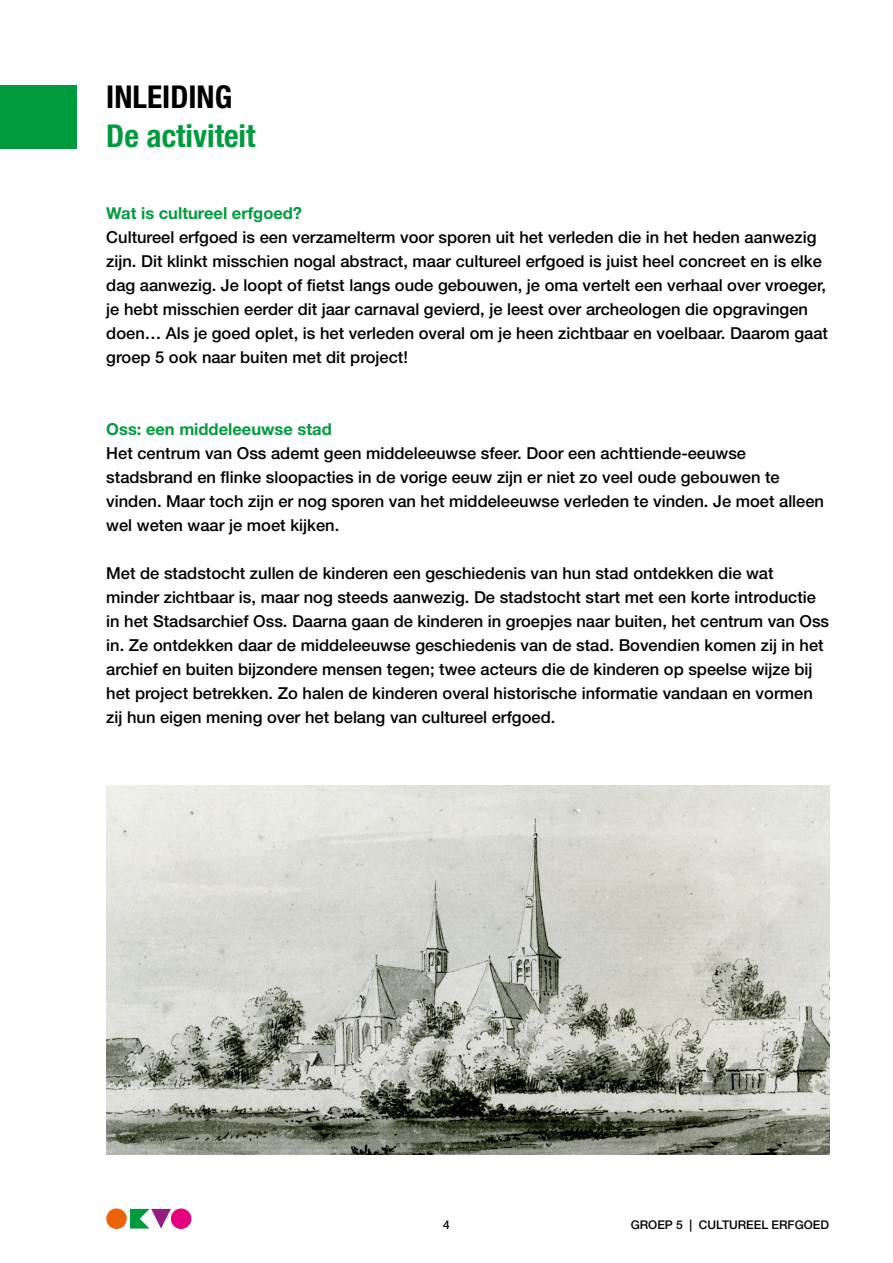
<style>
.page{position:relative;width:893px;height:1263px;background:#fff}
.page>*{position:absolute;margin:0;border:0;box-sizing:border-box;transform-origin:0 0}
.t1{font:700 condensed 31.5px "Helvetica Neue LT Std";color:#009b3e}
.t2{font:700 condensed 31.5px "Helvetica Neue LT Std";color:#000}
.t3{font:500 16.5px/24px "Helvetica Neue LT Std";color:#000}
.t4{font:700 16.5px "Helvetica Neue LT Std";color:#009b3e}
.t5{font:500 12px "Helvetica Neue LT Std";color:#000}
</style>
<div class="page">
<svg style="left:130px;top:1209px;width:41px;height:19px"></svg>
<div style="left:171px;top:1208px;width:20px;height:21px;background:#e6007d;border-radius:50%"></div>
<div style="left:106px;top:1208px;width:21px;height:21px;background:#eb6209;border-radius:50%"></div>
<div style="left:0;top:85px;width:77px;height:64px;background:#009b3e"></div>
<img style="left:106px;top:786px;width:723px;height:368px">
<h1 class="t2" style="left:106px;top:77px;width:127px">INLEIDING</h1>
<h1 class="t1" style="left:106px;top:116px;width:151px">De activiteit</h1>
<p class="t4" style="left:106px;top:202px;width:197px">Wat is cultureel erfgoed?</p>
<p class="t3" style="left:106px;top:225px;width:723px">Cultureel erfgoed is een verzamelterm voor sporen uit het verleden die in het heden aanwezig zijn. Dit klinkt misschien nogal abstract, maar cultureel erfgoed is juist heel concreet en is elke dag aanwezig. Je loopt of fietst langs oude gebouwen, je oma vertelt een verhaal over vroeger, je hebt misschien eerder dit jaar carnaval gevierd, je leest over archeologen die opgravingen doen… Als je goed oplet, is het verleden overal om je heen zichtbaar en voelbaar. Daarom gaat groep 5 ook naar buiten met dit project!</p>
<p class="t4" style="left:106px;top:418px;width:227px">Oss: een middeleeuwse stad</p>
<p class="t3" style="left:106px;top:441px;width:719px">Het centrum van Oss ademt geen middeleeuwse sfeer. Door een achttiende-eeuwse stadsbrand en flinke sloopacties in de vorige eeuw zijn er niet zo veel oude gebouwen te vinden. Maar toch zijn er nog sporen van het middeleeuwse verleden te vinden. Je moet alleen wel weten waar je moet kijken.</p>
<p class="t3" style="left:106px;top:561px;width:724px">Met de stadstocht zullen de kinderen een geschiedenis van hun stad ontdekken die wat minder zichtbaar is, maar nog steeds aanwezig. De stadstocht start met een korte introductie in het Stadsarchief Oss. Daarna gaan de kinderen in groepjes naar buiten, het centrum van Oss in. Ze ontdekken daar de middeleeuwse geschiedenis van de stad. Bovendien komen zij in het archief en buiten bijzondere mensen tegen; twee acteurs die de kinderen op speelse wijze bij het project betrekken. Zo halen de kinderen overal historische informatie vandaan en vormen zij hun eigen mening over het belang van cultureel erfgoed.</p>
<p class="t5" style="left:443px;top:1217px;width:8px">4</p>
<p class="t5" style="left:631px;top:1217px;width:200px">GROEP 5 | CULTUREEL ERFGOED</p>
</div>
